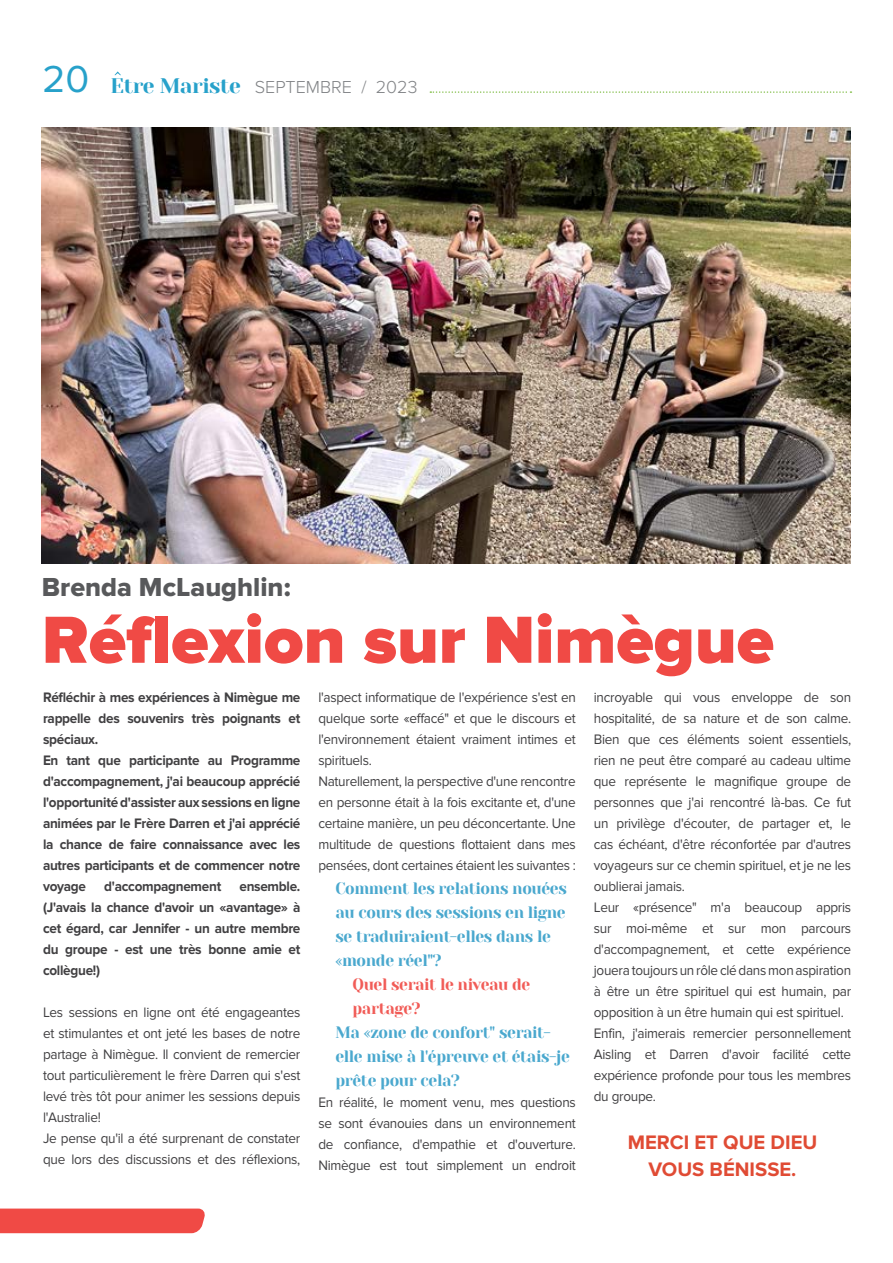
<style>
.page{position:relative;width:893px;height:1263px;background:#fff}
.page>*{position:absolute;margin:0;border:0;box-sizing:border-box;transform-origin:0 0}
.t1{font:900 69px "Proxima Nova";color:#f04a45}
.t2{font:27px "Proxima Nova Extrabld";color:#58595b}
.t3{font:700 20.25px/27px "Proxima Nova";color:#e04b34;text-align:center}
.t4{font:300 18px "Proxima Nova";color:#808285}
.t5{font:16.5px/24px "Yeseva One";letter-spacing:-.02em;color:#4aa8ce;scale:.95 1}
.t6{font:16.5px/24px "Yeseva One";letter-spacing:-.02em;color:#f15c57;scale:.95 1}
.t7{font:14.25px/21px "Proxima Nova";letter-spacing:-.02em;color:#414042;scale:.95 1}
.t8{font:700 14.25px/21px "Proxima Nova";letter-spacing:-.02em;color:#414042;scale:.95 1}
.s1{font-weight:400;font-size:39px;color:#27a1ca}
.s2{font-family:"Yeseva One";font-weight:400;font-size:21px;color:#27a1ca}
</style>
<div class="page">
<div style="left:0;top:1208px;width:205px;height:25px;background:#f04a45"></div>
<svg style="left:430px;top:91px;width:421px;height:2px"></svg>
<svg style="left:115px;top:71px;width:6px;height:4px"></svg>
<img style="left:42px;top:128px;width:808px;height:435px">
<p class="t4" style="left:43px;top:77px;width:376px"><span class="s1">20</span> <span class="s2">Etre Mariste</span> SEPTEMBRE / 2023</p>
<h2 class="t2" style="left:42px;top:572px;width:250px">Brenda McLaughlin:</h2>
<h1 class="t1" style="left:42px;top:600px;width:734px">Réflexion sur Nimègue</h1>
<p class="t8" style="left:43px;top:687px;width:272px">Réfléchir à mes expériences à Nimègue me rappelle des souvenirs très poignants et spéciaux.<br>En tant que participante au Programme d'accompagnement, j'ai beaucoup apprécié l'opportunité d'assister aux sessions en ligne animées par le Frère Darren et j'ai apprécié la chance de faire connaissance avec les autres participants et de commencer notre voyage</p>
<p class="t8" style="left:104px;top:876px;width:125px">d'accompagnement</p>
<p class="t8" style="left:43px;top:876px;width:272px;text-align:justify;text-indent:196px">ensemble. (J'avais la chance d'avoir un «avantage» à cet égard, car Jennifer - un autre membre du groupe - est une très bonne amie et collègue!)</p>
<p class="t7" style="left:43px;top:1002px;width:272px">Les sessions en ligne ont été engageantes et stimulantes et ont jeté les bases de notre partage à Nimègue. Il convient de remercier tout particulièrement le frère Darren qui s'est levé très tôt pour animer les sessions depuis l'Australie!<br>Je pense qu'il a été surprenant de constater que lors des discussions et des réflexions,</p>
<p class="t7" style="left:318px;top:687px;width:272px">l'aspect informatique de l'expérience s'est en quelque sorte «effacé" et que le discours et l'environnement étaient vraiment intimes et spirituels.<br>Naturellement, la perspective d'une rencontre en personne était à la fois excitante et, d'une certaine manière, un peu déconcertante. Une multitude de questions flottaient dans mes pensées, dont certaines étaient les suivantes :</p>
<p class="t5" style="left:335px;top:877px;width:245px">Comment les relations nouées au cours des sessions en ligne se traduiraient-elles dans le «monde réel"?</p>
<p class="t6" style="left:352px;top:973px;width:189px">Quel serait le niveau de partage?</p>
<p class="t5" style="left:335px;top:1021px;width:248px">Ma «zone de confort" serait&shy;elle mise à l'épreuve et étais-je prête pour cela?</p>
<p class="t7" style="left:318px;top:1092px;width:272px;text-align:justify">En réalité, le moment venu, mes questions se sont évanouies dans un environnement de confiance, d'empathie et d'ouverture.<br>Nimègue est tout simplement un endroit</p>
<p class="t7" style="left:594px;top:687px;width:272px">incroyable qui vous enveloppe de son hospitalité, de sa nature et de son calme.<br>Bien que ces éléments soient essentiels, rien ne peut être comparé au cadeau ultime que représente le magnifique groupe de personnes que j'ai rencontré là-bas. Ce fut un privilège d'écouter, de partager et, le cas échéant, d'être réconfortée par d'autres voyageurs sur ce chemin spirituel, et je ne les oublierai jamais.<br>Leur «présence" m'a beaucoup appris sur moi-même et sur mon parcours d'accompagnement, et cette expérience jouera toujours un rôle clé dans mon aspiration à être un être spirituel qui est humain, par opposition à un être humain qui est spirituel.<br>Enfin, j'aimerais remercier personnellement Aisling et Darren d'avoir facilité cette expérience profonde pour tous les membres du groupe.</p>
<h3 class="t3" style="left:628px;top:1129px;width:191px">MERCI ET QUE DIEU<br>VOUS BÉNISSE.</h3>
</div>
